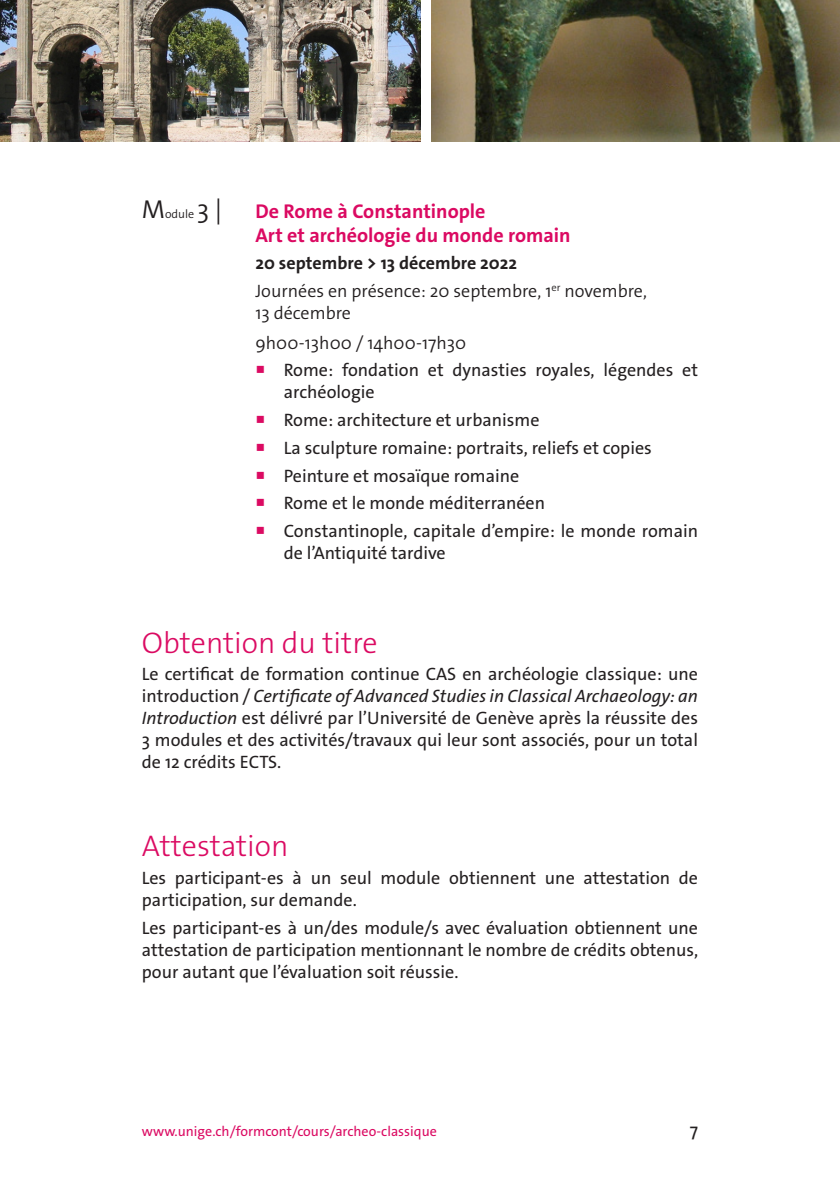
<style>
.page{position:relative;width:840px;height:1191px;background:#fff}
.page>*{position:absolute;margin:0;border:0;box-sizing:border-box;transform-origin:0 0}
.texte{font:300 30px "The Sans Os F";color:#db0a62}
.t1{font:700 20px "The Sans Os F";color:#db0a62}
.texte-2{font:18px/22px "The Sans Os F";color:#231f20;text-align:justify}
.retrait5{font:18px/22px "The Sans Os F";color:#231f20}
.t2{font:300 18px "The Sans Os F";color:#231f20}
.t3{font:700 18px "The Sans Os F";color:#231f20}
.t4{font:14px "The Sans Os F";color:#db0a62}
.t5{font:300 12px "The Sans Os F";color:#231f20}
.s1{font-size:26px}
.s2{color:#db0a62}
.s3{font-style:italic}
</style>
<div class="page">
<img style="left:0;top:0;width:420px;height:142px">
<img style="left:431px;top:0;width:408px;height:142px">
<p class="t5" style="left:142px;top:206px;width:82px"><span class="s1">M</span>odule <span class="s1">3 |</span></p>
<p class="t1" style="left:255px;top:198px;width:231px">De Rome à Constantinople</p>
<p class="t1" style="left:255px;top:222px;width:316px">Art et archéologie du monde romain</p>
<p class="t3" style="left:255px;top:252px;width:263px">20 septembre &gt; 13 décembre 2022</p>
<p class="t2" style="left:255px;top:279px;width:393px">Journées en présence: 20 septembre, 1<sup>er</sup> novembre,</p>
<p class="t2" style="left:255px;top:301px;width:97px">13 décembre</p>
<p class="t2" style="left:255px;top:331px;width:212px">9h00-13h00 / 14h00-17h30</p>
<p class="retrait5" style="left:283px;top:359px;width:415px;text-indent:-28px"><span class="s2">○</span> Rome: fondation et dynasties royales, légendes et archéologie</p>
<p class="retrait5" style="left:255px;top:409px;width:285px"><span class="s2">○</span> Rome: architecture et urbanisme</p>
<p class="retrait5" style="left:255px;top:437px;width:398px"><span class="s2">○</span> La sculpture romaine: portraits, reliefs et copies</p>
<p class="retrait5" style="left:255px;top:464px;width:265px"><span class="s2">○</span> Peinture et mosaïque romaine</p>
<p class="retrait5" style="left:255px;top:492px;width:291px"><span class="s2">○</span> Rome et le monde méditerranéen</p>
<p class="retrait5" style="left:283px;top:520px;width:415px;text-indent:-28px"><span class="s2">○</span> Constantinople, capitale d’empire: le monde romain de l’Antiquité tardive</p>
<p class="texte" style="left:142px;top:623px;width:237px">Obtention du titre</p>
<p class="texte-2" style="left:142px;top:663px;width:557px">Le certificat de formation continue CAS en archéologie classique: une introduction / <span class="s3">Certificate of Advanced Studies in Classical Archaeology: an Introduction</span> est délivré par l’Université de Genève après la réussite des 3 modules et des activités/travaux qui leur sont associés, pour un total de 12 crédits ECTS.</p>
<p class="texte" style="left:142px;top:827px;width:148px">Attestation</p>
<p class="texte-2" style="left:142px;top:867px;width:557px">Les participant-es à un seul module obtiennent une attestation de participation, sur demande.</p>
<p class="texte-2" style="left:142px;top:916px;width:557px">Les participant-es à un/des module/s avec évaluation obtiennent une attestation de participation mentionnant le nombre de crédits obtenus, pour autant que l’évaluation soit réussie.</p>
<p class="t4" style="left:142px;top:1122px;width:296px">www.unige.ch/formcont/cours/archeo-classique</p>
<p class="texte-2" style="left:689px;top:1119px;width:10px">7</p>
</div>
